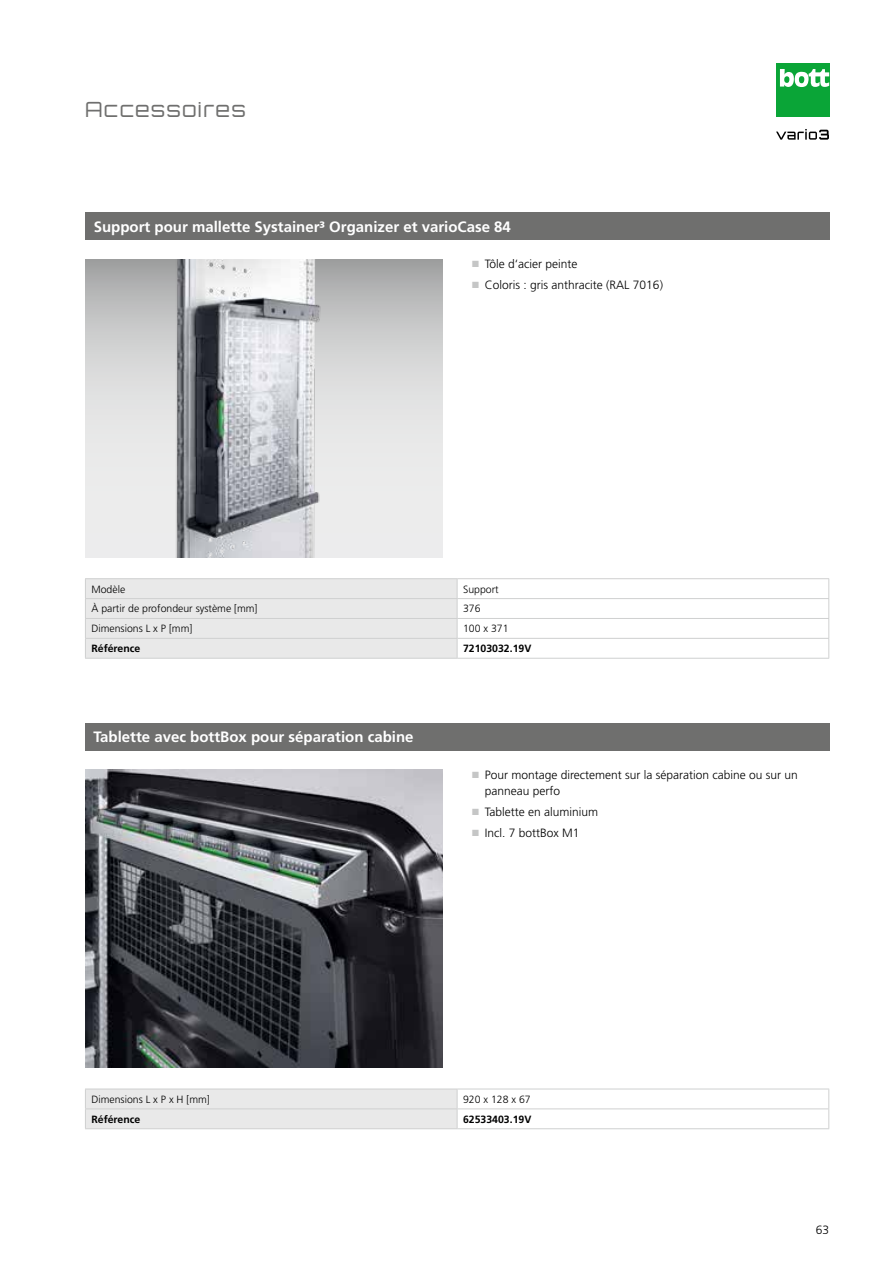
<style>
.page{position:relative;width:893px;height:1263px;background:#fff}
.page>*{position:absolute;margin:0;border:0;box-sizing:border-box;transform-origin:0 0}
.t1{font:300 21px "Orbitron CE";letter-spacing:.06em;color:#6f6f6e}
.t2{font:700 15px "Frutiger LT Pro";color:#fff}
.t3{font:300 12px/16.5px "Frutiger LT Pro";color:#000}
.t4{font:300 10.5px "Frutiger LT Pro";color:#000}
.t5{font:700 10.5px "Frutiger LT Pro";color:#000}
.s1{color:#c5c6c6}
</style>
<div class="page">
<div style="left:776px;top:64px;width:53px;height:53px;background:#0aa537"></div>
<svg style="left:780px;top:69px;width:49px;height:18px"></svg>
<svg style="left:776px;top:129px;width:53px;height:11px"></svg>
<img style="left:85px;top:770px;width:357px;height:297px">
<img style="left:85px;top:259px;width:357px;height:298px">
<div style="left:85px;top:723px;width:744px;height:27px;background:#6f6f6e"></div>
<hr style="left:457px;top:1089px;width:372px;height:1px;background:#cfd0d0">
<hr style="left:457px;top:1108px;width:372px;height:1px;background:#cfd0d0">
<svg style="left:85px;top:1089px;width:373px;height:40px;background:#e7e7e7"></svg>
<svg style="left:828px;top:1089px;width:1px;height:39px"></svg>
<hr style="left:457px;top:1128px;width:372px;height:1px;background:#cfd0d0">
<div style="left:85px;top:213px;width:744px;height:27px;background:#6f6f6e"></div>
<hr style="left:85px;top:578px;width:372px;height:1px;background:#cfd0d0">
<hr style="left:457px;top:578px;width:372px;height:1px;background:#cfd0d0">
<hr style="left:457px;top:598px;width:372px;height:1px;background:#cfd0d0">
<hr style="left:457px;top:618px;width:372px;height:1px;background:#cfd0d0">
<hr style="left:85px;top:658px;width:372px;height:1px;background:#cfd0d0">
<hr style="left:457px;top:638px;width:372px;height:1px;background:#cfd0d0">
<div style="left:85px;top:579px;width:373px;height:79px;background:#e9e9e9"></div>
<svg style="left:828px;top:579px;width:1px;height:79px"></svg>
<hr style="left:457px;top:658px;width:372px;height:1px;background:#cfd0d0">
<h1 class="t1" style="left:85px;top:97px;width:162px">Accessoires</h1>
<p class="t2" style="left:94px;top:218px;width:419px">Support pour mallette Systainer³ Organizer et varioCase 84</p>
<p class="t3" style="left:472px;top:256px;width:107px"><span class="s1">■</span> Tôle d‘acier peinte</p>
<p class="t3" style="left:472px;top:277px;width:192px"><span class="s1">■</span> Coloris : gris anthracite (RAL 7016)</p>
<p class="t4" style="left:91px;top:583px;width:35px">Modèle</p>
<p class="t4" style="left:463px;top:583px;width:37px">Support</p>
<p class="t4" style="left:91px;top:603px;width:168px">À partir de profondeur système [mm]</p>
<p class="t4" style="left:463px;top:603px;width:19px">376</p>
<p class="t4" style="left:91px;top:623px;width:102px">Dimensions L x P [mm]</p>
<p class="t4" style="left:463px;top:623px;width:47px">100 x 371</p>
<p class="t5" style="left:91px;top:642px;width:50px">Référence</p>
<p class="t5" style="left:463px;top:642px;width:70px">72103032.19V</p>
<p class="t2" style="left:94px;top:728px;width:322px">Tablette avec bottBox pour séparation cabine</p>
<p class="t3" style="left:485px;top:766px;width:315px;text-indent:-13px"><span class="s1">■</span> Pour montage directement sur la séparation cabine ou sur un panneau perfo</p>
<p class="t3" style="left:472px;top:804px;width:128px"><span class="s1">■</span> Tablette en aluminium</p>
<p class="t3" style="left:472px;top:824px;width:109px"><span class="s1">■</span> Incl. 7 bottBox M1</p>
<p class="t4" style="left:91px;top:1093px;width:120px">Dimensions L x P x H [mm]</p>
<p class="t4" style="left:463px;top:1093px;width:69px">920 x 128 x 67</p>
<p class="t5" style="left:91px;top:1113px;width:50px">Référence</p>
<p class="t5" style="left:463px;top:1113px;width:70px">62533403.19V</p>
<p class="t3" style="left:816px;top:1221px;width:15px">63</p>
</div>
